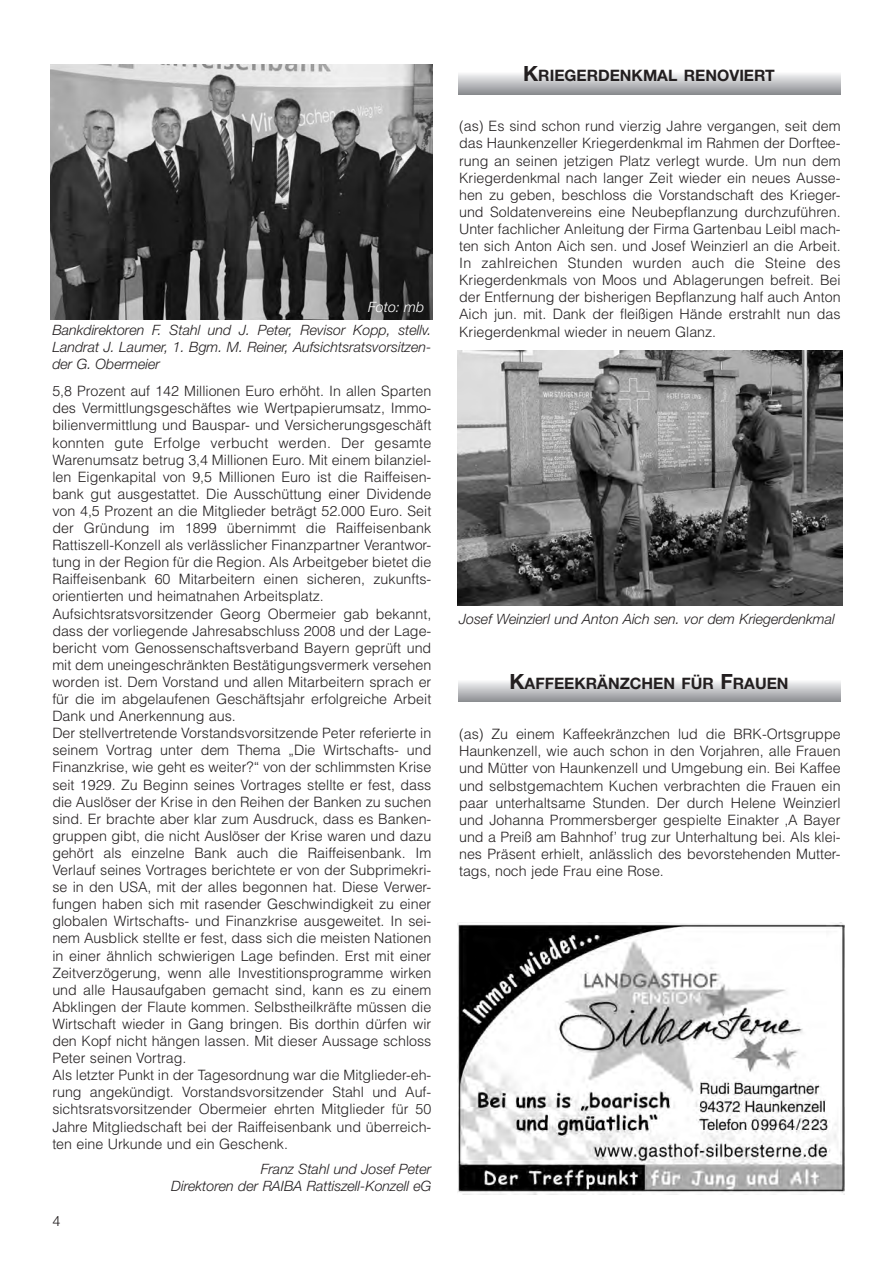
<style>
.page{position:relative;width:893px;height:1263px;background:#fff}
.page>*{position:absolute;margin:0;border:0;box-sizing:border-box;transform-origin:0 0}
.t1{font:700 15.75px "Helvetica Neue";color:#231f20}
.t2{font:300 14.25px/17.1px "Helvetica";color:#231f20;text-align:justify}
.t3{font:italic 300 14.25px/17.1px "Helvetica Neue";color:#231f20;text-align:right}
.t4{font:italic 300 14.25px "Helvetica Neue";color:#fff}
.s1{font-size:21px}
</style>
<div class="page">
<svg style="left:458px;top:74px;width:382px;height:20px;background:#bdbec0"></svg>
<svg style="left:458px;top:681px;width:382px;height:21px;background:#bebfc2"></svg>
<img style="left:457px;top:350px;width:385px;height:256px">
<img style="left:457px;top:923px;width:387px;height:272px">
<img style="left:51px;top:65px;width:381px;height:255px">
<p class="t4" style="left:368px;top:301px;width:58px">Foto: mb</p>
<p class="t3" style="left:52px;top:323px;width:380px;text-align:justify">Bankdirektoren F. Stahl und J. Peter, Revisor Kopp, stellv.<br>Landrat J. Laumer, 1. Bgm. M. Reiner, Aufsichtsratsvorsitzen&shy;der G. Obermeier</p>
<p class="t2" style="left:52px;top:384px;width:380px;text-align:left">5,8 Prozent auf 142 Millionen Euro erhöht. In allen Sparten des Vermittlungsgeschäftes wie Wertpapierumsatz, Immo&shy;bilienvermittlung und Bauspar- und Versicherungsgeschäft konnten gute Erfolge verbucht werden. Der gesamte Warenumsatz betrug 3,4 Millionen Euro. Mit einem bilanziel&shy;len Eigenkapital von 9,5 Millionen Euro ist die Raiffeisen&shy;bank gut ausgestattet. Die Ausschüttung einer Dividende von 4,5 Prozent an die Mitglieder beträgt 52.000 Euro. Seit der Gründung im 1899 übernimmt die Raiffeisenbank Rattiszell-Konzell als verlässlicher Finanzpartner Verantwor&shy;tung in der Region für die Region. Als Arbeitgeber bietet die Raiffeisenbank 60 Mitarbeitern einen sicheren, zukunfts&shy;orientierten und heimatnahen Arbeitsplatz.<br>Aufsichtsratsvorsitzender Georg Obermeier gab bekannt, dass der vorliegende Jahresabschluss 2008 und der Lage&shy;bericht vom Genossenschaftsverband Bayern geprüft und mit dem uneingeschränkten Bestätigungsvermerk versehen worden ist. Dem Vorstand und allen Mitarbeitern sprach er für die im abgelaufenen Geschäftsjahr erfolgreiche Arbeit Dank und Anerkennung aus.<br>Der stellvertretende Vorstandsvorsitzende Peter referierte in seinem Vortrag unter dem Thema „Die Wirtschafts- und Finanzkrise, wie geht es weiter?“ von der schlimmsten Krise seit 1929. Zu Beginn seines Vortrages stellte er fest, dass die Auslöser der Krise in den Reihen der Banken zu suchen sind. Er brachte aber klar zum Ausdruck, dass es Banken&shy;gruppen gibt, die nicht Auslöser der Krise waren und dazu gehört als einzelne Bank auch die Raiffeisenbank. Im Verlauf seines Vortrages berichtete er von der Subprimekri&shy;se in den USA, mit der alles begonnen hat. Diese Verwer&shy;fungen haben sich mit rasender Geschwindigkeit zu einer globalen Wirtschafts- und Finanzkrise ausgeweitet. In sei&shy;nem Ausblick stellte er fest, dass sich die meisten Nationen in einer ähnlich schwierigen Lage befinden. Erst mit einer Zeitverzögerung, wenn alle Investitionsprogramme wirken und alle Hausaufgaben gemacht sind, kann es zu einem Abklingen der Flaute kommen. Selbstheilkräfte müssen die Wirtschaft wieder in Gang bringen. Bis dorthin dürfen wir den Kopf nicht hängen lassen. Mit dieser Aussage schloss Peter seinen Vortrag.<br>Als letzter Punkt in der Tagesordnung war die Mitglieder-eh&shy;rung angekündigt. Vorstandsvorsitzender Stahl und Auf&shy;sichtsratsvorsitzender Obermeier ehrten Mitglieder für 50<br>Jahre Mitgliedschaft bei der Raiffeisenbank und überreich&shy;ten eine Urkunde und ein Geschenk.</p>
<p class="t3" style="left:171px;top:1162px;width:261px">Franz Stahl und Josef Peter<br>Direktoren der RAIBA Rattiszell-Konzell eG</p>
<p class="t2" style="left:52px;top:1214px;width:9px">4</p>
<p class="t1" style="left:523px;top:70px;width:253px"><span class="s1">K</span>RIEGERDENKMAL RENOVIERT</p>
<p class="t2" style="left:459px;top:119px;width:383px">(as) Es sind schon rund vierzig Jahre vergangen, seit dem das Haunkenzeller Kriegerdenkmal im Rahmen der Dorftee&shy;rung an seinen jetzigen Platz verlegt wurde. Um nun dem Kriegerdenkmal nach langer Zeit wieder ein neues Ausse&shy;hen zu geben, beschloss die Vorstandschaft des Krieger&shy;und Soldatenvereins eine Neubepflanzung durchzuführen.<br>Unter fachlicher Anleitung der Firma Gartenbau Leibl mach&shy;ten sich Anton Aich sen. und Josef Weinzierl an die Arbeit.<br>In zahlreichen Stunden wurden auch die Steine des Kriegerdenkmals von Moos und Ablagerungen befreit. Bei der Entfernung der bisherigen Bepflanzung half auch Anton Aich jun. mit. Dank der fleißigen Hände erstrahlt nun das Kriegerdenkmal wieder in neuem Glanz.</p>
<p class="t3" style="left:459px;top:612px;width:377px">Josef Weinzierl und Anton Aich sen. vor dem Kriegerdenkmal</p>
<p class="t1" style="left:509px;top:678px;width:281px"><span class="s1">K</span>AFFEEKRÄNZCHEN FÜR <span class="s1">F</span>RAUEN</p>
<p class="t2" style="left:459px;top:727px;width:383px">(as) Zu einem Kaffeekränzchen lud die BRK-Ortsgruppe Haunkenzell, wie auch schon in den Vorjahren, alle Frauen und Mütter von Haunkenzell und Umgebung ein. Bei Kaffee und selbstgemachtem Kuchen verbrachten die Frauen ein paar unterhaltsame Stunden. Der durch Helene Weinzierl und Johanna Prommersberger gespielte Einakter ‚A Bayer und a Preiß am Bahnhof’ trug zur Unterhaltung bei. Als klei&shy;nes Präsent erhielt, anlässlich des bevorstehenden Mutter&shy;tags, noch jede Frau eine Rose.</p>
</div>
